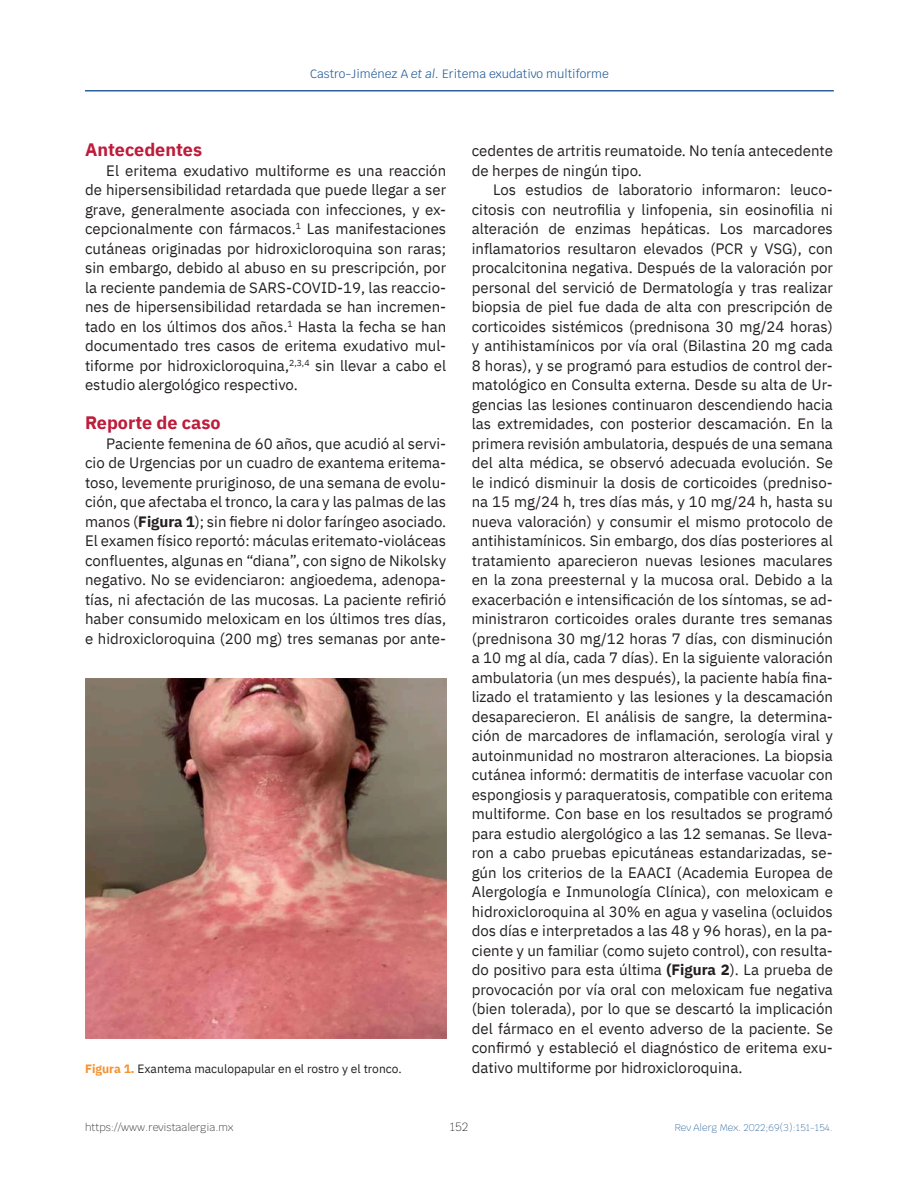
<style>
.page{position:relative;width:918px;height:1188px;background:#fff}
.page>*{position:absolute;margin:0;border:0;box-sizing:border-box;transform-origin:0 0}
.t1{font:700 18px "IBM Plex Sans";color:#bd1c3b}
.t2{font:15px/19.5px "IBM Plex Sans";color:#231f20;text-align:justify}
.t3{font:12px "IBM Plex Sans";color:#231f20}
.t4{font:12px "Krub";color:#2b619c}
.t5{font:200 12px "Krub";color:#231f20}
.t6{font:200 10.5px "Krub";color:#231f20}
.t7{font:200 9.75px "Krub";color:#2b619c}
.s1{font-style:italic}
.s2{font-weight:700}
.s3{font-weight:700;color:#f59130}
</style>
<div class="page">
<hr style="left:85px;top:90px;width:749px;height:2px;background:#2b619c">
<img style="left:85px;top:678px;width:361px;height:360px">
<p class="t4" style="left:310px;top:64px;width:300px">Castro-Jiménez A <span class="s1">et al.</span> Eritema exudativo multiforme</p>
<p class="t1" style="left:85px;top:135px;width:119px">Antecedentes</p>
<p class="t2" style="left:85px;top:159px;width:363px;text-indent:21px">El eritema exudativo multiforme es una reacción de hipersensibilidad retardada que puede llegar a ser grave, generalmente asociada con infecciones, y ex&shy;cepcionalmente con fármacos.<sup>1</sup> Las manifestaciones cutáneas originadas por hidroxicloroquina son raras; sin embargo, debido al abuso en su prescripción, por la reciente pandemia de SARS-COVID-19, las reaccio&shy;nes de hipersensibilidad retardada se han incremen&shy;tado en los últimos dos años.<sup>1</sup> Hasta la fecha se han documentado tres casos de eritema exudativo mul&shy;tiforme por hidroxicloroquina,<sup>2,3,4</sup> sin llevar a cabo el estudio alergológico respectivo.</p>
<p class="t1" style="left:85px;top:408px;width:137px">Reporte de caso</p>
<p class="t2" style="left:85px;top:432px;width:363px;text-indent:21px">Paciente femenina de 60 años, que acudió al servi&shy;cio de Urgencias por un cuadro de exantema eritema&shy;toso, levemente pruriginoso, de una semana de evolu&shy;ción, que afectaba el tronco, la cara y las palmas de las manos (<span class="s2">Figura 1</span>); sin fiebre ni dolor faríngeo asociado.<br>El examen físico reportó: máculas eritemato-violáceas confluentes, algunas en “diana”, con signo de Nikolsky negativo. No se evidenciaron: angioedema, adenopa&shy;tías, ni afectación de las mucosas. La paciente refirió haber consumido meloxicam en los últimos tres días, e hidroxicloroquina (200 mg) tres semanas por ante-</p>
<p class="t2" style="left:472px;top:140px;width:363px">cedentes de artritis reumatoide. No tenía antecedente de herpes de ningún tipo.</p>
<p class="t2" style="left:472px;top:179px;width:363px;text-indent:21px">Los estudios de laboratorio informaron: leuco&shy;citosis con neutrofilia y linfopenia, sin eosinofilia ni alteración de enzimas hepáticas. Los marcadores inflamatorios resultaron elevados (PCR y VSG), con procalcitonina negativa. Después de la valoración por personal del servició de Dermatología y tras realizar biopsia de piel fue dada de alta con prescripción de corticoides sistémicos (prednisona 30 mg/24 horas) y antihistamínicos por vía oral (Bilastina 20 mg cada 8 horas), y se programó para estudios de control der&shy;matológico en Consulta externa. Desde su alta de Ur&shy;gencias las lesiones continuaron descendiendo hacia las extremidades, con posterior descamación. En la primera revisión ambulatoria, después de una semana del alta médica, se observó adecuada evolución. Se le indicó disminuir la dosis de corticoides (predniso&shy;na 15 mg/24 h, tres días más, y 10 mg/24 h, hasta su nueva valoración) y consumir el mismo protocolo de antihistamínicos. Sin embargo, dos días posteriores al tratamiento aparecieron nuevas lesiones maculares en la zona preesternal y la mucosa oral. Debido a la exacerbación e intensificación de los síntomas, se ad&shy;ministraron corticoides orales durante tres semanas (prednisona 30 mg/12 horas 7 días, con disminución a 10 mg al día, cada 7 días). En la siguiente valoración ambulatoria (un mes después), la paciente había fina&shy;lizado el tratamiento y las lesiones y la descamación desaparecieron. El análisis de sangre, la determina&shy;ción de marcadores de inflamación, serología viral y autoinmunidad no mostraron alteraciones. La biopsia cutánea informó: dermatitis de interfase vacuolar con espongiosis y paraqueratosis, compatible con eritema multiforme. Con base en los resultados se programó para estudio alergológico a las 12 semanas. Se lleva&shy;ron a cabo pruebas epicutáneas estandarizadas, se&shy;gún los criterios de la EAACI (Academia Europea de Alergología e Inmunología Clínica), con meloxicam e hidroxicloroquina al 30% en agua y vaselina (ocluidos dos días e interpretados a las 48 y 96 horas), en la pa&shy;ciente y un familiar (como sujeto control), con resulta&shy;do positivo para esta última <span class="s2">(Figura 2</span>). La prueba de provocación por vía oral con meloxicam fue negativa (bien tolerada), por lo que se descartó la implicación del fármaco en el evento adverso de la paciente. Se confirmó y estableció el diagnóstico de eritema exu-</p>
<p class="t3" style="left:85px;top:1059px;width:318px"><span class="s3">Figura 1.</span> Exantema maculopapular en el rostro y el tronco.</p>
<p class="t2" style="left:472px;top:1056px;width:272px">dativo multiforme por hidroxicloroquina.</p>
<p class="t6" style="left:85px;top:1118px;width:150px">https://www.revistaalergia.mx</p>
<p class="t5" style="left:450px;top:1117px;width:20px">152</p>
<p class="t7" style="left:675px;top:1119px;width:160px">Rev Alerg Mex. 2022;69(3):151-154.</p>
</div>
